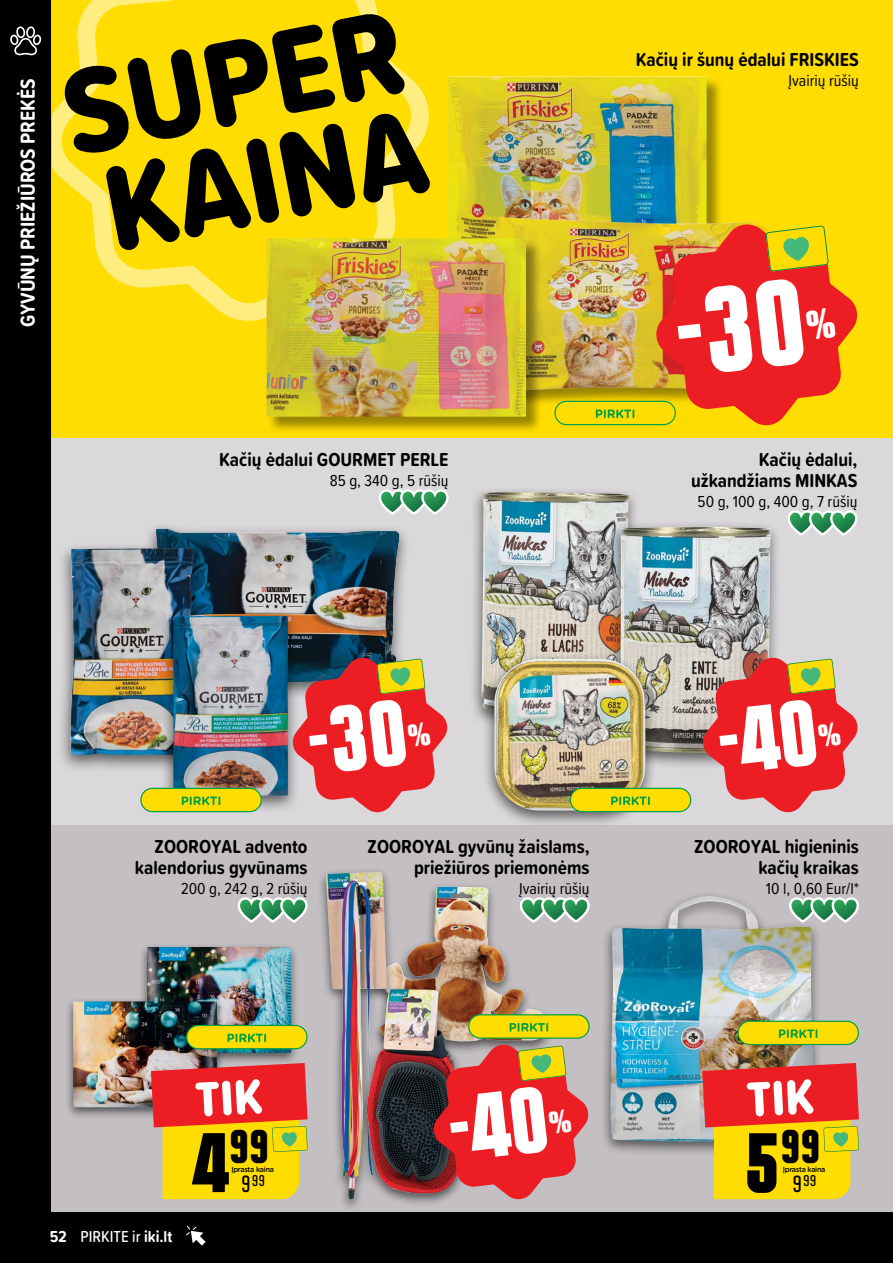
<style>
.page{position:relative;width:893px;height:1263px;background:#000002}
.page>*{position:absolute;margin:0;border:0;box-sizing:border-box;transform-origin:0 0}
.t1{font:900 condensed 77.1px "Politica";color:#000}
.t2{font:900 condensed 42.6px "Politica";color:#000}
.t3{font:700 condensed 21.3px "Politica";color:#000}
.t4{font:700 21px "Proxima Soft Cond";color:#fff}
.t5{font:700 19.5px/21px "Proxima Soft Cond";color:#000;text-align:right}
.t6{font:16.5px "Proxima Soft Cond";color:#000}
.t7{font:500 16.5px "Proxima Soft Cond";color:#fff}
.t8{font:700 condensed 14.1px "Politica";color:#000;scale:1.04 1}
.t9{font:500 7.5px "Gotham Rounded";letter-spacing:-.04em;color:#000;scale:.96 1}
.s1{font-weight:700}
</style>
<div class="page">
<div style="left:51px;top:0;width:842px;height:1212px;background:#c3bfc2"></div>
<svg style="left:10px;top:26px;width:31px;height:29px"></svg>
<div style="left:52px;top:0;width:841px;height:438px;background:#fd0"></div>
<svg style="left:52px;top:0;width:377px;height:321px"></svg>
<svg style="left:105px;top:113px;width:325px;height:138px"></svg>
<svg style="left:63px;top:12px;width:343px;height:141px"></svg>
<div style="left:51px;top:438px;width:842px;height:387px;background:#dad8da"></div>
<svg style="left:186px;top:1225px;width:20px;height:20px"></svg>
<div style="left:600px;top:890px;width:225px;height:267px;background:#000;opacity:.58"></div>
<img style="left:609px;top:896px;width:207px;height:246px">
<div style="left:470px;top:486px;width:170px;height:245px;background:#000;opacity:.58"></div>
<img style="left:481px;top:492px;width:149px;height:223px">
<div style="left:608px;top:521px;width:174px;height:249px;background:#000;opacity:.58"></div>
<img style="left:620px;top:527px;width:151px;height:226px">
<img style="left:395px;top:887px;width:152px;height:155px">
<div style="left:316px;top:867px;width:79px;height:345px;background:#000;opacity:.58"></div>
<img style="left:326px;top:872px;width:61px;height:327px">
<div style="left:138px;top:942px;width:161px;height:124px;background:#000;opacity:.58"></div>
<img style="left:147px;top:947px;width:144px;height:106px">
<div style="left:143px;top:522px;width:268px;height:182px;background:#000;opacity:.58"></div>
<img style="left:156px;top:529px;width:244px;height:127px">
<div style="left:357px;top:984px;width:118px;height:223px;background:#000;opacity:.58"></div>
<img style="left:367px;top:989px;width:100px;height:204px">
<div style="left:64px;top:997px;width:161px;height:123px;background:#000;opacity:.58"></div>
<img style="left:73px;top:1001px;width:144px;height:106px">
<div style="left:482px;top:653px;width:174px;height:174px;background:#000;opacity:.58"></div>
<img style="left:494px;top:659px;width:151px;height:151px">
<div style="left:58px;top:541px;width:147px;height:232px;background:#000;opacity:.58"></div>
<img style="left:70px;top:548px;width:123px;height:207px">
<div style="left:160px;top:609px;width:140px;height:205px;background:#000;opacity:.58"></div>
<img style="left:173px;top:616px;width:115px;height:179px">
<svg style="left:788px;top:895px;width:71px;height:30px"></svg>
<svg style="left:379px;top:489px;width:70px;height:26px"></svg>
<svg style="left:787px;top:510px;width:71px;height:26px"></svg>
<svg style="left:237px;top:897px;width:71px;height:26px"></svg>
<svg style="left:519px;top:895px;width:71px;height:30px"></svg>
<svg style="left:702px;top:1063px;width:157px;height:136px;background:#ee952d"></svg>
<svg style="left:151px;top:1063px;width:157px;height:136px;background:#ef972f"></svg>
<div style="left:449px;top:77px;width:274px;height:184px;background:#000;opacity:.4"></div>
<img style="left:448px;top:77px;width:259px;height:161px">
<img style="left:496px;top:217px;width:259px;height:177px">
<div style="left:267px;top:239px;width:276px;height:194px;background:#000;opacity:.4"></div>
<img style="left:266px;top:238px;width:260px;height:179px">
<div style="left:141px;top:788px;width:120px;height:24px;background:#fd0;border-radius:12px"></div>
<div style="left:140px;top:788px;width:122px;height:24px;border:1px solid #009f47;border-radius:12px"></div>
<svg style="left:182px;top:796px;width:38px;height:9px"></svg>
<div style="left:570px;top:788px;width:121px;height:24px;background:#fd0;border-radius:12px"></div>
<div style="left:570px;top:788px;width:121px;height:24px;border:1px solid #009f47;border-radius:12px"></div>
<svg style="left:611px;top:796px;width:39px;height:9px"></svg>
<div style="left:187px;top:1025px;width:120px;height:24px;background:#fd0;border-radius:12px"></div>
<div style="left:186px;top:1025px;width:122px;height:24px;border:1px solid #009f47;border-radius:12px"></div>
<svg style="left:227px;top:1034px;width:39px;height:8px"></svg>
<div style="left:469px;top:1015px;width:120px;height:23px;background:#fd0;border-radius:12px"></div>
<div style="left:468px;top:1014px;width:122px;height:25px;border:1px solid #009f47;border-radius:12px"></div>
<svg style="left:510px;top:1023px;width:38px;height:8px"></svg>
<div style="left:738px;top:1021px;width:120px;height:23px;background:#fd0;border-radius:12px"></div>
<div style="left:737px;top:1020px;width:122px;height:25px;border:1px solid #009f47;border-radius:12px"></div>
<svg style="left:779px;top:1029px;width:38px;height:9px"></svg>
<div style="left:554px;top:401px;width:122px;height:24px;border:1px solid #009f47;border-radius:12px"></div>
<svg style="left:596px;top:409px;width:38px;height:9px"></svg>
<svg style="left:432px;top:1042px;width:157px;height:159px"></svg>
<svg style="left:701px;top:656px;width:157px;height:157px"></svg>
<svg style="left:291px;top:656px;width:157px;height:158px"></svg>
<svg style="left:654px;top:222px;width:204px;height:204px"></svg>
<p class="t4" style="left:12px;top:327px;width:250px;rotate:-90deg">GYVŪNŲ PRIEŽIŪROS PREKĖS</p>
<p class="t5" style="left:219px;top:448px;width:231px">Kačių ėdalui GOURMET PERLE</p>
<p class="t6" style="left:330px;top:468px;width:120px">85 g, 340 g, 5 rūšių</p>
<p class="t5" style="left:636px;top:49px;width:225px">Kačių ir šunų ėdalui FRISKIES</p>
<p class="t6" style="left:788px;top:69px;width:72px">Įvairių rūšių</p>
<p class="t5" style="left:691px;top:448px;width:168px">Kačių ėdalui, užkandžiams MINKAS</p>
<p class="t6" style="left:698px;top:489px;width:161px">50 g, 100 g, 400 g, 7 rūšių</p>
<p class="t5" style="left:135px;top:835px;width:174px">ZOOROYAL advento kalendorius gyvūnams</p>
<p class="t6" style="left:181px;top:876px;width:128px">200 g, 242 g, 2 rūšių</p>
<p class="t5" style="left:368px;top:835px;width:224px">ZOOROYAL gyvūnų žaislams, priežiūros priemonėms</p>
<p class="t6" style="left:519px;top:876px;width:72px">Įvairių rūšių</p>
<p class="t5" style="left:694px;top:835px;width:166px">ZOOROYAL higieninis kačių kraikas</p>
<p class="t6" style="left:766px;top:876px;width:94px">10 l, 0,60 Eur/l*</p>
<h2 class="t2" style="left:229px;top:1113px;width:42px">99</h2>
<h1 class="t1" style="left:192px;top:1102px;width:38px">4</h1>
<p class="t9" style="left:231px;top:1164px;width:46px">Įprasta kaina</p>
<p class="t3" style="left:241px;top:1167px;width:11px">9</p>
<p class="t8" style="left:252px;top:1170px;width:14px">99</p>
<h2 class="t2" style="left:781px;top:1113px;width:42px">99</h2>
<p class="t3" style="left:792px;top:1167px;width:11px">9</p>
<h1 class="t1" style="left:744px;top:1102px;width:38px">5</h1>
<p class="t9" style="left:783px;top:1164px;width:46px">Įprasta kaina</p>
<p class="t8" style="left:803px;top:1170px;width:14px">99</p>
<p class="t7" style="left:50px;top:1224px;width:124px"><span class="s1">52</span> PIRKITE ir <span class="s1">iki.lt</span></p>
</div>
